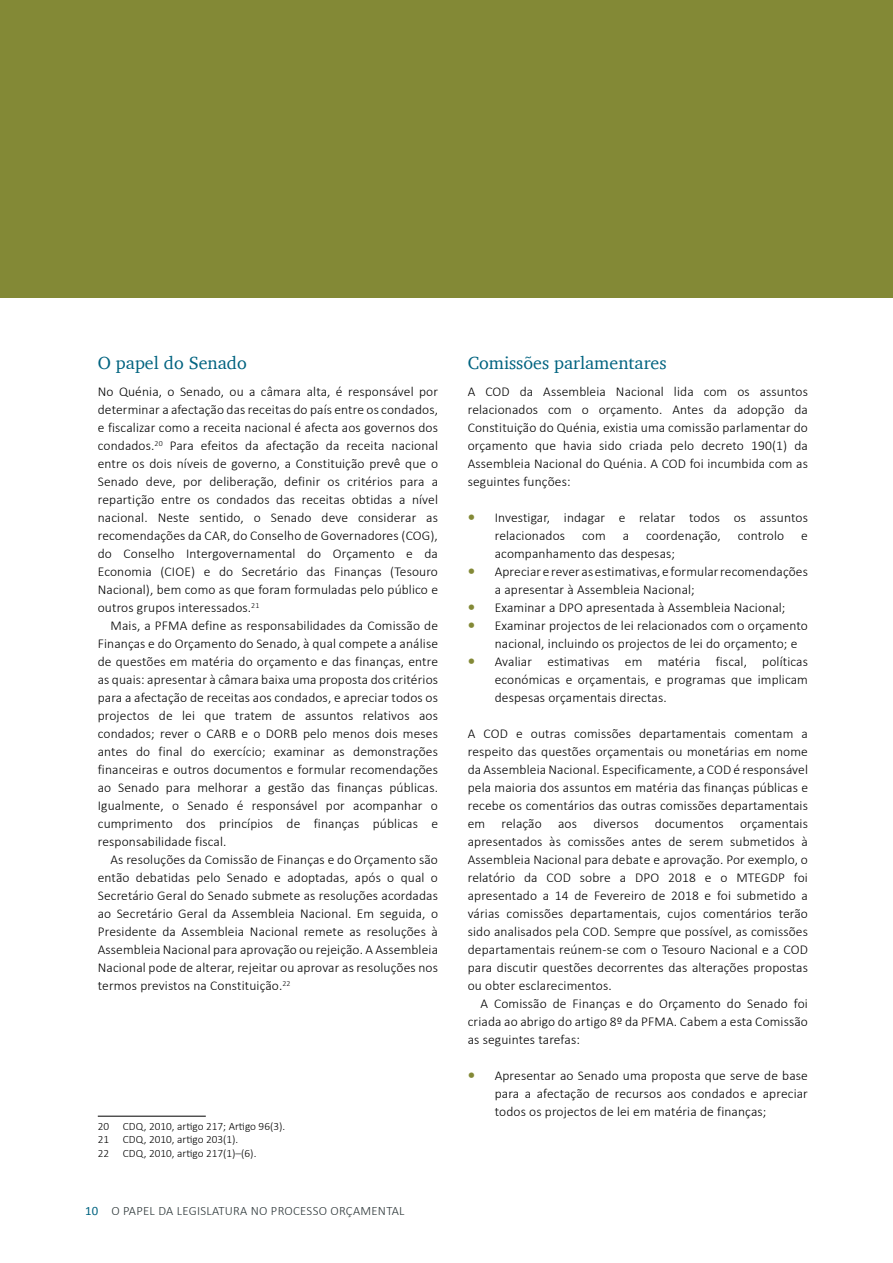
<style>
.page{position:relative;width:893px;height:1263px;background:#fff}
.page>*{position:absolute;margin:0;border:0;box-sizing:border-box;transform-origin:0 0}
.t1{font:18px "Charter";color:#006380}
.t2{font:300 13.5px/18px "Calibri";letter-spacing:.01em;color:#000;text-align:justify}
.t3{font:300 12.75px "Calibri";letter-spacing:.02em;color:#2d3739}
.t4{font:300 11.25px/13.5px "Calibri";color:#000}
.s1{font-weight:400;color:#006380}
.s2{font-weight:700;font-size:15px;color:#838936}
</style>
<div class="page">
<div style="left:0;top:0;width:893px;height:298px;background:#838936"></div>
<hr style="left:98px;top:1116px;width:108px;height:1px;background:#000">
<h1 class="t1" style="left:98px;top:347px;width:150px">O papel do Senado</h1>
<p class="t2" style="left:98px;top:382px;width:342px">No Quénia, o Senado, ou a câmara alta, é responsável por determinar a afectação das receitas do país entre os condados, e fiscalizar como a receita nacional é afecta aos governos dos condados.<sup>20</sup> Para efeitos da afectação da receita nacional entre os dois níveis de governo, a Constituição prevê que o Senado deve, por deliberação, definir os critérios para a repartição entre os condados das receitas obtidas a nível nacional. Neste sentido, o Senado deve considerar as recomendações da CAR, do Conselho de Governadores (COG), do Conselho Intergovernamental do Orçamento e da Economia (CIOE) e do Secretário das Finanças (Tesouro Nacional), bem como as que foram formuladas pelo público e outros grupos interessados.<sup>21</sup></p>
<p class="t2" style="left:98px;top:616px;width:342px;text-indent:13px">Mais, a PFMA define as responsabilidades da Comissão de Finanças e do Orçamento do Senado, à qual compete a análise de questões em matéria do orçamento e das finanças, entre as quais: apresentar à câmara baixa uma proposta dos critérios para a afectação de receitas aos condados, e apreciar todos os projectos de lei que tratem de assuntos relativos aos condados; rever o CARB e o DORB pelo menos dois meses antes do final do exercício; examinar as demonstrações financeiras e outros documentos e formular recomendações ao Senado para melhorar a gestão das finanças públicas.<br>Igualmente, o Senado é responsável por acompanhar o cumprimento dos princípios de finanças públicas e responsabilidade fiscal.</p>
<p class="t2" style="left:98px;top:850px;width:342px;text-indent:13px">As resoluções da Comissão de Finanças e do Orçamento são então debatidas pelo Senado e adoptadas, após o qual o Secretário Geral do Senado submete as resoluções acordadas ao Secretário Geral da Assembleia Nacional. Em seguida, o Presidente da Assembleia Nacional remete as resoluções à Assembleia Nacional para aprovação ou rejeição. A Assembleia Nacional pode de alterar, rejeitar ou aprovar as resoluções nos termos previstos na Constituição.<sup>22</sup></p>
<p class="t4" style="left:98px;top:1119px;width:189px">20 CDQ, 2010, artigo 217; Artigo 96(3).<br>21 CDQ, 2010, artigo 203(1).<br>22 CDQ, 2010, artigo 217(1)–(6).</p>
<p class="t3" style="left:85px;top:1203px;width:321px"><span class="s1">10</span> O PAPEL DA LEGISLATURA NO PROCESSO ORÇAMENTAL</p>
<h1 class="t1" style="left:468px;top:347px;width:200px">Comissões parlamentares</h1>
<p class="t2" style="left:468px;top:382px;width:342px">A COD da Assembleia Nacional lida com os assuntos relacionados com o orçamento. Antes da adopção da Constituição do Quénia, existia uma comissão parlamentar do orçamento que havia sido criada pelo decreto 190(1) da Assembleia Nacional do Quénia. A COD foi incumbida com as seguintes funções:</p>
<p class="t2" style="left:495px;top:508px;width:315px;text-indent:-27px"><span class="s2">•</span> Investigar, indagar e relatar todos os assuntos relacionados</p>
<p class="t2" style="left:582px;top:526px;width:25px">com</p>
<p class="t2" style="left:623px;top:526px;width:8px">a</p>
<p class="t2" style="left:646px;top:526px;width:76px">coordenação,</p>
<p class="t2" style="left:738px;top:526px;width:48px">controlo</p>
<p class="t2" style="left:801px;top:526px;width:8px">e</p>
<p class="t2" style="left:495px;top:544px;width:182px">acompanhamento das despesas;</p>
<p class="t2" style="left:495px;top:562px;width:315px;text-indent:-27px"><span class="s2">•</span> Apreciar e rever as estimativas, e formular recomendações a apresentar à Assembleia Nacional;</p>
<p class="t2" style="left:468px;top:598px;width:319px"><span class="s2">•</span> Examinar a DPO apresentada à Assembleia Nacional;</p>
<p class="t2" style="left:495px;top:616px;width:315px;text-indent:-27px"><span class="s2">•</span> Examinar projectos de lei relacionados com o orçamento nacional, incluindo os projectos de lei do orçamento; e</p>
<p class="t2" style="left:495px;top:652px;width:315px;text-indent:-27px"><span class="s2">•</span> Avaliar estimativas em matéria fiscal, políticas económicas e orçamentais, e programas que implicam despesas orçamentais directas.</p>
<p class="t2" style="left:468px;top:724px;width:342px">A COD e outras comissões departamentais comentam a respeito das questões orçamentais ou monetárias em nome da Assembleia Nacional. Especificamente, a COD é responsável pela maioria dos assuntos em matéria das finanças públicas e recebe os comentários das outras comissões departamentais em relação aos diversos documentos orçamentais apresentados às comissões antes de serem submetidos à Assembleia Nacional para debate e aprovação. Por exemplo, o relatório da COD sobre a DPO 2018 e o MTEGDP foi apresentado a 14 de Fevereiro de 2018 e foi submetido a várias comissões departamentais, cujos comentários terão sido analisados pela COD. Sempre que possível, as comissões departamentais reúnem-se com o Tesouro Nacional e a COD para discutir questões decorrentes das alterações propostas ou obter esclarecimentos.</p>
<p class="t2" style="left:468px;top:994px;width:342px;text-indent:13px">A Comissão de Finanças e do Orçamento do Senado foi criada ao abrigo do artigo 8º da PFMA. Cabem a esta Comissão as seguintes tarefas:</p>
<p class="t2" style="left:495px;top:1066px;width:315px;text-indent:-27px"><span class="s2">•</span> Apresentar ao Senado uma proposta que serve de base para a afectação de recursos aos condados e apreciar todos os projectos de lei em matéria de finanças;</p>
</div>
